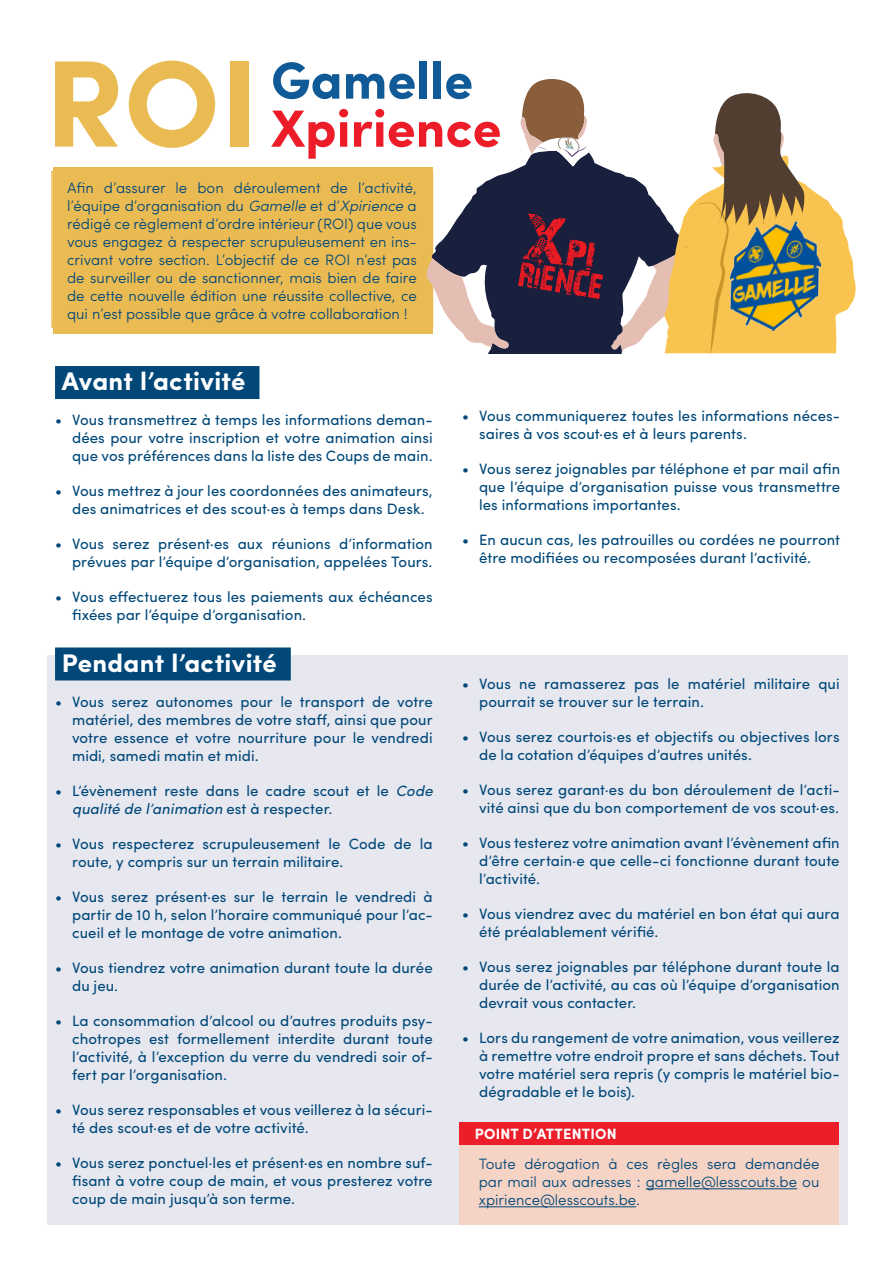
<style>
.page{position:relative;width:893px;height:1263px;background:#fff}
.page>*{position:absolute;margin:0;border:0;box-sizing:border-box;transform-origin:0 0}
.Paragraphe{font:700 123.45px "Sofia Pro";color:#ebbb53}
.Paragraphe-2{font:700 52.5px/48px "Sofia Pro";color:#ec1d28}
.Style_de_paragraphe_3{font:700 25.5px "Sofia Pro";letter-spacing:.01em;color:#fff}
.t1{font:15px/18px "Sofia Pro";letter-spacing:.005em;color:#014879}
.t2{font:300 15px/18px "Sofia Pro";color:#014879;text-align:justify}
.TXT_FOND{font:700 15px "Sofia Pro";letter-spacing:.02em;color:#fff}
.s1{color:#105a97}
.s2{font-style:italic}
</style>
<div class="page">
<div style="left:48px;top:655px;width:800px;height:570px;background:#e6e7ef"></div>
<div style="left:55px;top:366px;width:204px;height:33px;background:#014879"></div>
<div style="left:53px;top:168px;width:379px;height:166px;background:#ebbb53"></div>
<div style="left:459px;top:1136px;width:380px;height:89px;background:#f5d3c5"></div>
<div style="left:459px;top:1123px;width:380px;height:22px;background:#eb1e29"></div>
<hr style="left:646px;top:1188px;width:151px;height:1px;background:#014879">
<hr style="left:479px;top:1206px;width:157px;height:1px;background:#014879">
<div style="left:51px;top:171px;width:382px;height:157px;border:2px solid #ebbb53"></div>
<svg style="left:430px;top:154px;width:179px;height:199px;fill:#19203e"></svg>
<svg style="left:426px;top:258px;width:84px;height:92px"></svg>
<svg style="left:520px;top:79px;width:70px;height:88px"></svg>
<svg style="left:351px;top:167px;width:22px;height:161px"></svg>
<svg style="left:609px;top:93px;width:247px;height:260px"></svg>
<img style="left:497px;top:200px;width:127px;height:145px">
<div style="left:55px;top:647px;width:236px;height:33px;background:#014879"></div>
<p class="Paragraphe" style="left:45px;top:9px;width:215px">ROI</p>
<p class="Paragraphe-2" style="left:271px;top:53px;width:232px"><span class="s1">Gamelle<br></span>Xpirience</p>
<p class="t2" style="left:67px;top:177px;width:351px">Afin d’assurer le bon déroulement de l’activité, l’équipe d’organisation du <span class="s2">Gamelle</span> et d’<span class="s2">Xpirience</span> a rédigé ce règlement d’ordre intérieur (ROI) que vous vous engagez à respecter scrupuleusement en ins&shy;crivant votre section. L’objectif de ce ROI n’est pas de surveiller ou de sanctionner, mais bien de faire de cette nouvelle édition une réussite collective, ce qui n’est possible que grâce à votre collaboration !</p>
<p class="Style_de_paragraphe_3" style="left:62px;top:362px;width:185px">Avant l’activité</p>
<p class="t1" style="left:72px;top:410px;width:362px;text-align:justify;text-indent:-17px">• Vous transmettrez à temps les informations deman&shy;dées pour votre inscription et votre animation ainsi que vos préférences dans la liste des Coups de main.</p>
<p class="t1" style="left:72px;top:481px;width:362px;text-indent:-17px">• Vous mettrez à jour les coordonnées des animateurs, des animatrices et des scout·es à temps dans Desk.</p>
<p class="t1" style="left:55px;top:534px;width:379px;text-align:right">• Vous serez présent·es aux réunions d’information prévues par l’équipe d’organisation, appelées Tours.</p>
<p class="t1" style="left:72px;top:587px;width:362px;text-indent:-17px">• Vous effectuerez tous les paiements aux échéances fixées par l’équipe d’organisation.</p>
<p class="Style_de_paragraphe_3" style="left:62px;top:643px;width:217px">Pendant l’activité</p>
<p class="t1" style="left:72px;top:691px;width:362px;text-align:justify;text-indent:-17px">• Vous serez autonomes pour le transport de votre matériel, des membres de votre staff, ainsi que pour votre essence et votre nourriture pour le vendredi midi, samedi matin et midi.</p>
<p class="t1" style="left:72px;top:780px;width:362px;text-indent:-17px">• L’évènement reste dans le cadre scout et le <span class="s2">Code qualité de l’animation</span> est à respecter.</p>
<p class="t1" style="left:72px;top:833px;width:362px;text-indent:-17px">• Vous respecterez scrupuleusement le Code de la route, y compris sur un terrain militaire.</p>
<p class="t1" style="left:72px;top:886px;width:362px;text-align:justify;text-indent:-17px">• Vous serez présent·es sur le terrain le vendredi à partir de 10 h, selon l’horaire communiqué pour l’ac&shy;cueil et le montage de votre animation.</p>
<p class="t1" style="left:72px;top:957px;width:362px;text-indent:-17px">• Vous tiendrez votre animation durant toute la durée du jeu.</p>
<p class="t1" style="left:72px;top:1010px;width:362px;text-align:justify;text-indent:-17px">• La consommation d’alcool ou d’autres produits psy&shy;chotropes est formellement interdite durant toute l’activité, à l’exception du verre du vendredi soir of&shy;fert par l’organisation.</p>
<p class="t1" style="left:72px;top:1099px;width:362px;text-indent:-17px">• Vous serez responsables et vous veillerez à la sécuri&shy;té des scout·es et de votre activité.</p>
<p class="t1" style="left:72px;top:1152px;width:362px;text-align:justify;text-indent:-17px">• Vous serez ponctuel·les et présent·es en nombre suf&shy;fisant à votre coup de main, et vous presterez votre coup de main jusqu’à son terme.</p>
<p class="t1" style="left:479px;top:406px;width:363px;text-indent:-17px">• Vous communiquerez toutes les informations néces&shy;saires à vos scout·es et à leurs parents.</p>
<p class="t1" style="left:479px;top:459px;width:363px;text-align:justify;text-indent:-17px">• Vous serez joignables par téléphone et par mail afin que l’équipe d’organisation puisse vous transmettre les informations importantes.</p>
<p class="t1" style="left:479px;top:530px;width:363px;text-indent:-17px">• En aucun cas, les patrouilles ou cordées ne pourront être modifiées ou recomposées durant l’activité.</p>
<p class="t1" style="left:479px;top:674px;width:362px;text-indent:-17px">• Vous ne ramasserez pas le matériel militaire qui pourrait se trouver sur le terrain.</p>
<p class="t1" style="left:479px;top:727px;width:362px;text-indent:-17px">• Vous serez courtois·es et objectifs ou objectives lors de la cotation d’équipes d’autres unités.</p>
<p class="t1" style="left:462px;top:780px;width:379px;text-align:right">• Vous serez garant·es du bon déroulement de l’acti&shy;vité ainsi que du bon comportement de vos scout·es.</p>
<p class="t1" style="left:479px;top:833px;width:362px;text-align:justify;text-indent:-17px">• Vous testerez votre animation avant l’évènement afin d’être certain·e que celle-ci fonctionne durant toute l’activité.</p>
<p class="t1" style="left:479px;top:904px;width:362px;text-indent:-17px">• Vous viendrez avec du matériel en bon état qui aura été préalablement vérifié.</p>
<p class="t1" style="left:479px;top:957px;width:362px;text-align:justify;text-indent:-17px">• Vous serez joignables par téléphone durant toute la durée de l’activité, au cas où l’équipe d’organisation devrait vous contacter.</p>
<p class="t1" style="left:479px;top:1028px;width:362px;text-align:justify;text-indent:-17px">• Lors du rangement de votre animation, vous veillerez à remettre votre endroit propre et sans déchets. Tout votre matériel sera repris (y compris le matériel bio&shy;dégradable et le bois).</p>
<p class="TXT_FOND" style="left:475px;top:1123px;width:144px">POINT D’ATTENTION</p>
<p class="t2" style="left:479px;top:1154px;width:342px">Toute dérogation à ces règles sera demandée par mail aux adresses : gamelle@lesscouts.be ou xpirience@lesscouts.be.</p>
</div>
